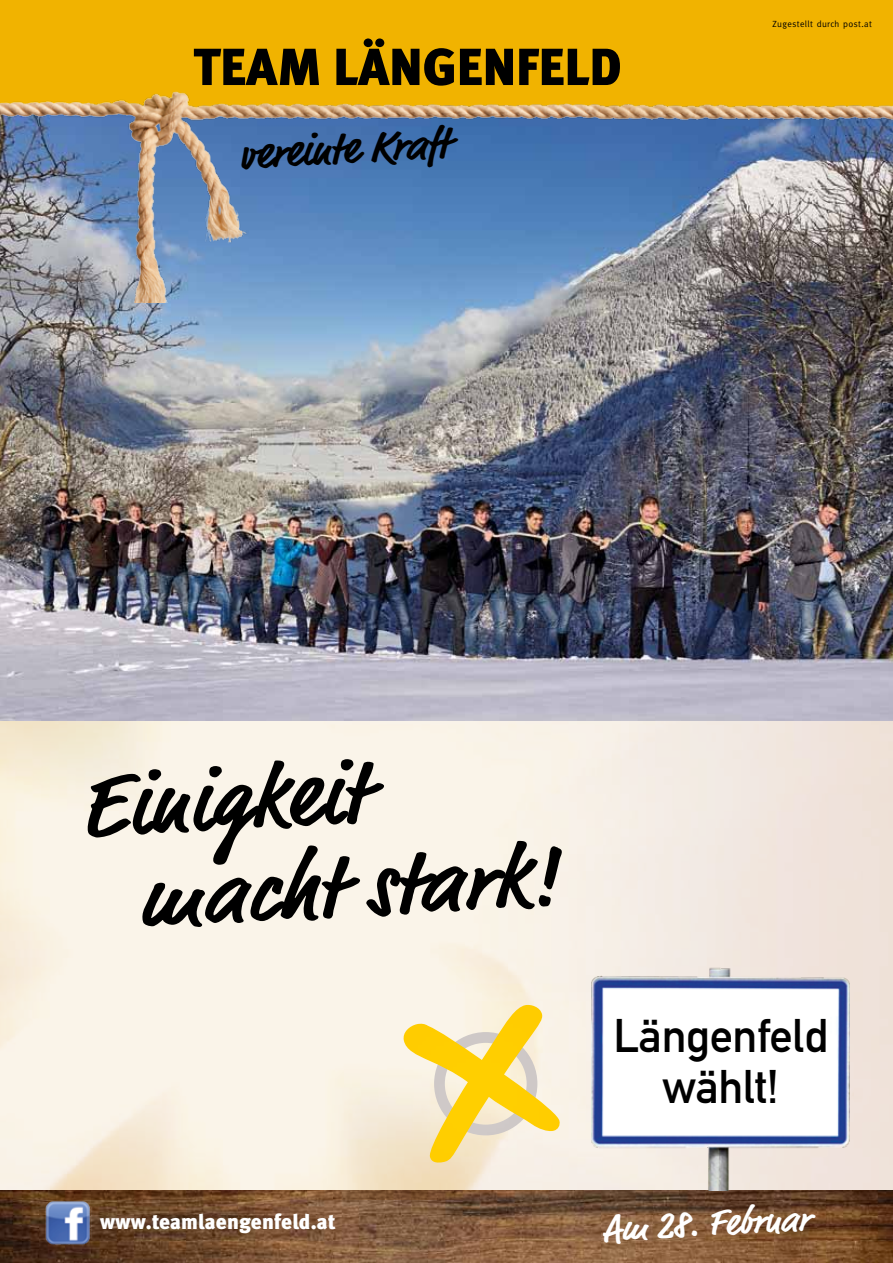
<style>
.page{position:relative;width:893px;height:1263px;background:#fff}
.page>*{position:absolute;margin:0;border:0;box-sizing:border-box;transform-origin:0 0}
.t1{font:700 90px/93px "Market";color:#000}
.t2{font:46.5px/51.8px "DIN Mittelschrift";letter-spacing:-.01em;color:#000;text-align:center}
.t3{font:700 45px "Market";color:#000}
.t4{font:700 37.5px "Market";color:#fff}
.t5{font:21px "Meta Black LF";letter-spacing:.01em;color:#fff}
.t6{font:9px "Meta";letter-spacing:.04em;color:#000}
</style>
<div class="page">
<img style="left:0;top:721px;width:893px;height:470px">
<img style="left:0;top:1191px;width:893px;height:72px">
<div style="left:0;top:0;width:893px;height:111px;background:#f1b300"></div>
<img style="left:0;top:303px;width:893px;height:418px">
<img style="left:0;top:78px;width:893px;height:225px">
<svg style="left:194px;top:49px;width:125px;height:36px"></svg>
<svg style="left:336px;top:38px;width:118px;height:48px"></svg>
<svg style="left:460px;top:49px;width:53px;height:36px"></svg>
<svg style="left:519px;top:49px;width:101px;height:36px"></svg>
<img style="left:591px;top:964px;width:259px;height:227px">
<svg style="left:402px;top:1004px;width:158px;height:160px;background:#f9ebbe"></svg>
<svg style="left:385px;top:1004px;width:186px;height:186px;background:#f6e198"></svg>
<img style="left:45px;top:1200px;width:46px;height:47px">
<h3 class="t3" style="left:237px;top:127px;width:212px;rotate:-3deg">vereinte Kraft</h3>
<p class="t6" style="left:773px;top:18px;width:101px">Zugestellt durch post.at</p>
<h1 class="t1" style="left:132px;top:765px;width:421px;text-indent:-54px;rotate:-3deg">Einigkeit macht stark!</h1>
<h2 class="t2" style="left:614px;top:1009px;width:216px">Längenfeld wählt!</h2>
<h3 class="t5" style="left:100px;top:1209px;width:237px">www.teamlaengenfeld.at</h3>
<h3 class="t4" style="left:601px;top:1206px;width:209px;rotate:-3deg">Am 28. Februar</h3>
</div>
